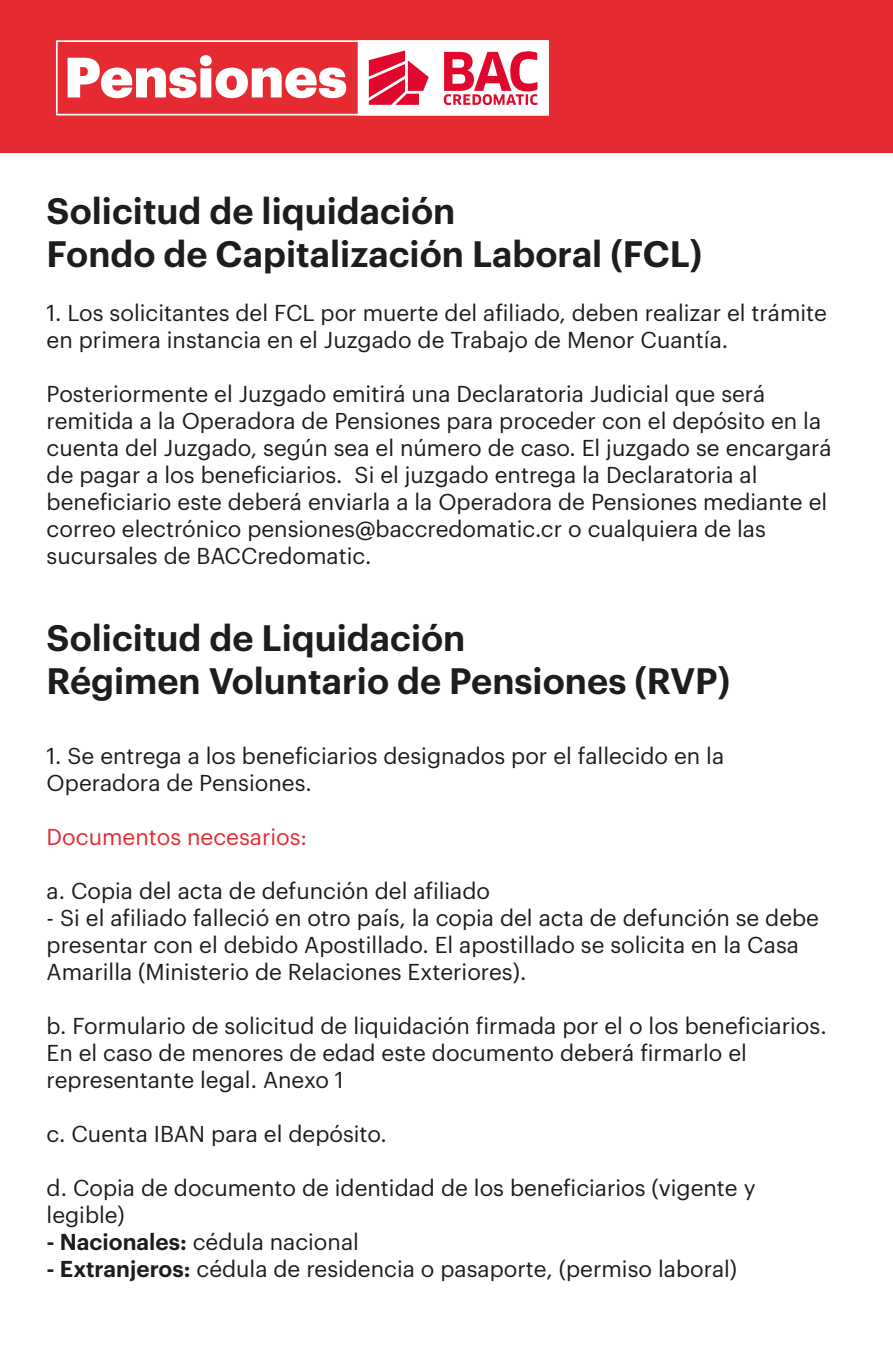
<style>
.page{position:relative;width:893px;height:1372px;background:#fff}
.page>*{position:absolute;margin:0;border:0;box-sizing:border-box;transform-origin:0 0}
.t1{font:600 36px/43.2px "Graphik";color:#1d1d1b}
.t2{font:22.5px/27px "Graphik";color:#1d1d1b}
.t3{font:22.5px "Graphik";color:#e62a32}
.s1{font-weight:600}
</style>
<div class="page">
<div style="left:0;top:0;width:893px;height:153px;background:#e62a32"></div>
<svg style="left:56px;top:40px;width:493px;height:75px"></svg>
<h1 class="t1" style="left:47px;top:186px;width:657px">Solicitud de liquidación<br>Fondo de Capitalización Laboral (FCL)</h1>
<p class="t2" style="left:47px;top:297px;width:782px">1. Los solicitantes del FCL por muerte del afiliado, deben realizar el trámite en primera instancia en el Juzgado de Trabajo de Menor Cuantía.</p>
<p class="t2" style="left:47px;top:378px;width:787px">Posteriormente el Juzgado emitirá una Declaratoria Judicial que será remitida a la Operadora de Pensiones para proceder con el depósito en la cuenta del Juzgado, según sea el número de caso. El juzgado se encargará de pagar a los beneficiarios. Si el juzgado entrega la Declaratoria al beneficiario este deberá enviarla a la Operadora de Pensiones mediante el correo electrónico pensiones@baccredomatic.cr o cualquiera de las sucursales de BACCredomatic.</p>
<h1 class="t1" style="left:47px;top:613px;width:685px">Solicitud de Liquidación<br>Régimen Voluntario de Pensiones (RVP)</h1>
<p class="t2" style="left:47px;top:740px;width:679px">1. Se entrega a los beneficiarios designados por el fallecido en la<br>Operadora de Pensiones.</p>
<p class="t3" style="left:47px;top:820px;width:262px">Documentos necesarios:</p>
<p class="t2" style="left:47px;top:875px;width:445px">a. Copia del acta de defunción del afiliado</p>
<p class="t2" style="left:47px;top:902px;width:774px">- Si el afiliado falleció en otro país, la copia del acta de defunción se debe presentar con el debido Apostillado. El apostillado se solicita en la Casa<br>Amarilla (Ministerio de Relaciones Exteriores).</p>
<p class="t2" style="left:47px;top:1010px;width:781px">b. Formulario de solicitud de liquidación firmada por el o los beneficiarios.<br>En el caso de menores de edad este documento deberá firmarlo el representante legal. Anexo 1</p>
<p class="t2" style="left:47px;top:1118px;width:342px">c. Cuenta IBAN para el depósito.</p>
<p class="t2" style="left:47px;top:1172px;width:710px">d. Copia de documento de identidad de los beneficiarios (vigente y legible)</p>
<p class="t2" style="left:47px;top:1226px;width:314px"><span class="s1">- Nacionales:</span> cédula nacional</p>
<p class="t2" style="left:47px;top:1253px;width:692px"><span class="s1">- Extranjeros:</span> cédula de residencia o pasaporte, (permiso laboral)</p>
</div>
